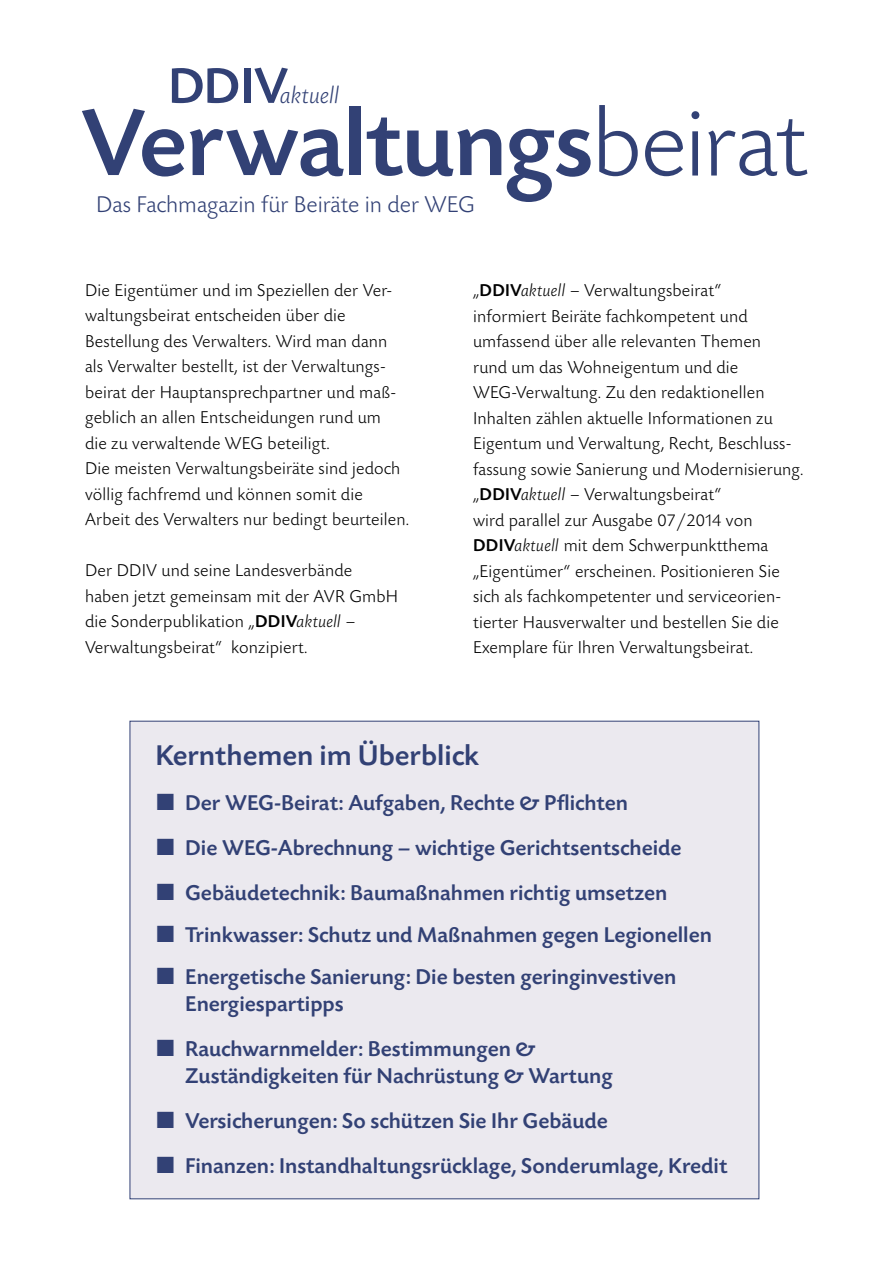
<style>
.page{position:relative;width:893px;height:1263px;background:#fff}
.page>*{position:absolute;margin:0;border:0;box-sizing:border-box;transform-origin:0 0}
.t1{font:500 99.15px "Today SB";letter-spacing:-.015em;color:#324175}
.t2{font:500 30px "Today SB";color:#324175}
.t3{font:italic 300 24.6px "Today SB";color:#324175}
.t4{font:300 23.85px "Today SB";color:#324175}
.t5{font:500 22.5px/45px "Today SB";color:#324175}
.t6{font:300 18px/25.5px "Today SB";letter-spacing:.01em;color:#000}
.s1{font-weight:500;font-style:normal;font-size:52.65px}
.s2{font-weight:300}
.s3{font-weight:500}
.s4{font-style:italic}
</style>
<div class="page">
<div style="left:130px;top:721px;width:629px;height:478px;background:#ebe9ef"></div>
<h3 class="t3" style="left:168px;top:82px;width:173px"><span class="s1">DDIV</span>aktuell</h3>
<h1 class="t1" style="left:81px;top:90px;width:728px">Verwaltungs<span class="s2">beirat</span></h1>
<h3 class="t4" style="left:96px;top:191px;width:380px">Das Fachmagazin für Beiräte in der WEG</h3>
<p class="t6" style="left:85px;top:278px;width:326px">Die Eigentümer und im Speziellen der Ver&shy;waltungsbeirat entscheiden über die Bestellung des Verwalters. Wird man dann als Verwalter bestellt, ist der Verwaltungs&shy;beirat der Hauptansprechpartner und maß&shy;geblich an allen Entscheidungen rund um<br>die zu verwaltende WEG beteiligt.<br>Die meisten Verwaltungsbeiräte sind jedoch völlig fachfremd und können somit die Arbeit des Verwalters nur bedingt beurteilen.</p>
<p class="t6" style="left:85px;top:559px;width:315px">Der DDIV und seine Landesverbände haben jetzt gemeinsam mit der AVR GmbH die Sonderpublikation „<span class="s3">DDIV</span><span class="s4">aktuell</span> – Verwaltungsbeirat“ konzipiert.</p>
<p class="t6" style="left:473px;top:278px;width:332px">„<span class="s3">DDIV</span><span class="s4">aktuell</span> – Verwaltungsbeirat“<br>informiert Beiräte fachkompetent und umfassend über alle relevanten Themen<br>rund um das Wohneigentum und die WEG-Verwaltung. Zu den redaktionellen Inhalten zählen aktuelle Informationen zu Eigentum und Verwaltung, Recht, Beschluss&shy;fassung sowie Sanierung und Modernisierung. „<span class="s3">DDIV</span><span class="s4">aktuell</span> – Verwaltungsbeirat“<br>wird parallel zur Ausgabe 07/2014 von <span class="s3">DDIV</span><span class="s4">aktuell</span> mit dem Schwerpunktthema „Eigentümer“ erscheinen. Positionieren Sie sich als fachkompetenter und serviceorien&shy;tierter Hausverwalter und bestellen Sie die Exemplare für Ihren Verwaltungsbeirat.</p>
<h2 class="t2" style="left:155px;top:740px;width:325px">Kernthemen im Überblick</h2>
<p class="t5" style="left:185px;top:781px;width:498px">Der WEG-Beirat: Aufgaben, Rechte &amp; Pflichten<br>Die WEG-Abrechnung – wichtige Gerichtsentscheide<br>Gebäudetechnik: Baumaßnahmen richtig umsetzen</p>
<p class="t5" style="left:185px;top:915px;width:528px;line-height:42px">Trinkwasser: Schutz und Maßnahmen gegen Legionellen<br>Energetische Sanierung: Die besten geringinvestiven</p>
<p class="t5" style="left:185px;top:982px;width:352px">Energiespartipps<br>Rauchwarnmelder: Bestimmungen &amp;</p>
<p class="t5" style="left:185px;top:1054px;width:544px">Zuständigkeiten für Nachrüstung &amp; Wartung<br>Versicherungen: So schützen Sie Ihr Gebäude<br>Finanzen: Instandhaltungsrücklage, Sonderumlage, Kredit</p>
</div>
